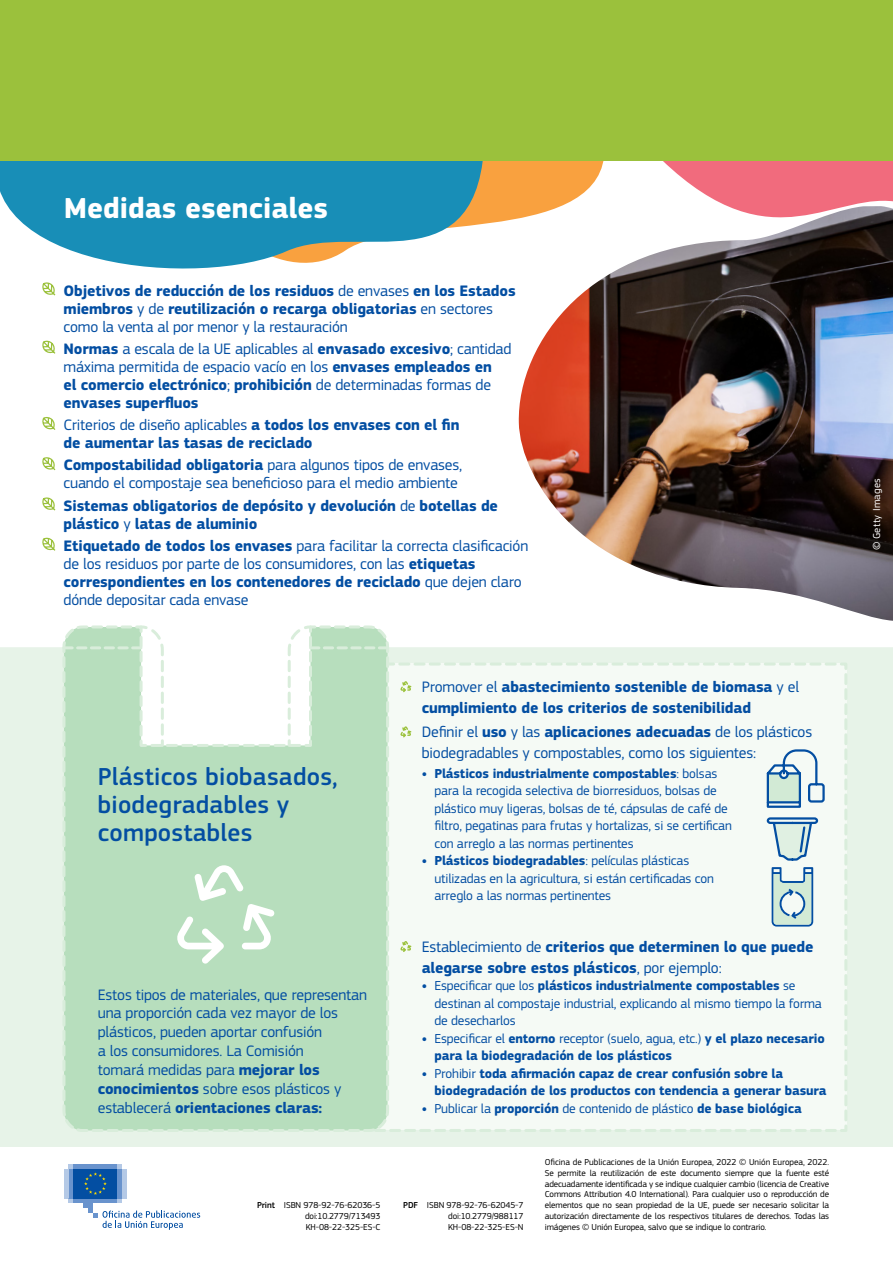
<style>
.page{position:relative;width:893px;height:1263px;background:#fff}
.page>*{position:absolute;margin:0;border:0;box-sizing:border-box;transform-origin:0 0}
.H2-Section-Title{font:700 30px "EC Square Sans Pro";color:#fff}
.H2-Section-Title-2{font:500 25.5px/28px "EC Square Sans Pro";letter-spacing:.01em;color:#034ea2}
.P-Body-Manual-Bullet{font:15.75px/18px "EC Square Sans Pro";letter-spacing:-.01em;color:#034ea2}
.P-Body-Manual-Bullet-2{font:700 15.75px/18px "EC Square Sans Pro";letter-spacing:-.01em;color:#034ea2}
.P-Body{font:15.75px/18.9px "EC Square Sans Pro";letter-spacing:-.01em;color:#034ea2}
.P-Body-List-Bullets{font:13.5px/17.5px "EC Square Sans Pro";letter-spacing:-.01em;color:#034ea2}
.P-Body-List-Bullets-2{font:700 13.5px/17.5px "EC Square Sans Pro";letter-spacing:-.01em;color:#034ea2}
.t1{font:10.5px "EC Square Sans Pro";letter-spacing:.03em;color:#fff}
.Footer-Text{font:9px/10.8px "EC Square Sans Pro";color:#000;text-align:justify}
.Identifiers{font:9px "EC Square Sans Pro";letter-spacing:-.01em;color:#000}
.s1{font-weight:400}
.s2{font-weight:700}
.s3{font-weight:500}
</style>
<div class="page">
<div style="left:0;top:647px;width:893px;height:500px;background:#e7f3e8"></div>
<svg style="left:662px;top:160px;width:231px;height:46px;background:#f1818d"></svg>
<svg style="left:485px;top:160px;width:119px;height:64px;background:#f7ad56"></svg>
<svg style="left:0;top:160px;width:485px;height:109px;fill:#188eb7"></svg>
<svg style="left:61px;top:647px;width:330px;height:486px;background:#bce0c2"></svg>
<div style="left:0;top:0;width:893px;height:160px;background:#9bc13c"></div>
<div style="left:362px;top:661px;width:487px;height:472px;background:#f5faf5"></div>
<svg style="left:42px;top:282px;width:14px;height:14px"></svg>
<svg style="left:42px;top:340px;width:14px;height:14px"></svg>
<svg style="left:42px;top:417px;width:14px;height:13px"></svg>
<svg style="left:42px;top:457px;width:14px;height:14px"></svg>
<svg style="left:42px;top:497px;width:14px;height:14px"></svg>
<svg style="left:42px;top:537px;width:14px;height:14px"></svg>
<img style="left:517px;top:206px;width:376px;height:415px">
<svg style="left:61px;top:625px;width:328px;height:478px;background:#c2e3c7"></svg>
<svg style="left:400px;top:681px;width:11px;height:11px"></svg>
<svg style="left:400px;top:726px;width:11px;height:11px"></svg>
<svg style="left:766px;top:748px;width:60px;height:61px"></svg>
<svg style="left:766px;top:815px;width:53px;height:111px"></svg>
<svg style="left:400px;top:941px;width:11px;height:11px"></svg>
<svg style="left:69px;top:1198px;width:53px;height:5px"></svg>
<svg style="left:69px;top:1164px;width:53px;height:5px"></svg>
<div style="left:74px;top:1164px;width:43px;height:5px;background:#6993cd"></div>
<div style="left:74px;top:1198px;width:43px;height:5px;background:#6993cd"></div>
<div style="left:117px;top:1169px;width:5px;height:29px;background:#6993cd"></div>
<div style="left:122px;top:1169px;width:5px;height:29px;background:#b4c9e6"></div>
<div style="left:69px;top:1169px;width:5px;height:29px;background:#6993cd"></div>
<div style="left:64px;top:1169px;width:5px;height:29px;background:#b4c9e6"></div>
<div style="left:83px;top:1198px;width:10px;height:10px;background:#6993cd"></div>
<div style="left:88px;top:1198px;width:5px;height:15px;background:#6993cd"></div>
<div style="left:74px;top:1169px;width:43px;height:29px;background:#034ea2"></div>
<svg style="left:84px;top:1172px;width:23px;height:23px"></svg>
<svg style="left:93px;top:1210px;width:107px;height:20px"></svg>
<h2 class="H2-Section-Title" style="left:64px;top:190px;width:266px">Medidas esenciales</h2>
<p class="P-Body-Manual-Bullet-2" style="left:64px;top:282px;width:454px">Objetivos de reducción de los residuos <span class="s1">de envases</span> en los Estados miembros <span class="s1">y de</span> reutilización o recarga obligatorias <span class="s1">en sectores como la venta al por menor y la restauración</span></p>
<p class="P-Body-Manual-Bullet" style="left:64px;top:340px;width:449px"><span class="s2">Normas</span> a escala de la UE aplicables al <span class="s2">envasado excesivo</span>; cantidad máxima permitida de espacio vacío en los <span class="s2">envases empleados en<br>el comercio electrónico</span>; <span class="s2">prohibición</span> de determinadas formas de <span class="s2">envases superfluos</span></p>
<p class="P-Body-Manual-Bullet-2" style="left:64px;top:416px;width:397px"><span class="s1">Criterios de diseño aplicables</span> a todos los envases con el fin de aumentar las tasas de reciclado</p>
<p class="P-Body-Manual-Bullet" style="left:64px;top:456px;width:400px"><span class="s2">Compostabilidad obligatoria</span> para algunos tipos de envases, cuando el compostaje sea beneficioso para el medio ambiente</p>
<p class="P-Body-Manual-Bullet-2" style="left:64px;top:497px;width:436px">Sistemas obligatorios de depósito y devolución <span class="s1">de</span> botellas de plástico <span class="s1">y</span> latas de aluminio</p>
<p class="P-Body-Manual-Bullet" style="left:64px;top:537px;width:466px"><span class="s2">Etiquetado de todos los envases</span> para facilitar la correcta clasificación de los residuos por parte de los consumidores, con las <span class="s2">etiquetas correspondientes en los contenedores de reciclado</span> que dejen claro dónde depositar cada envase</p>
<h2 class="H2-Section-Title-2" style="left:98px;top:763px;width:241px">Plásticos biobasados, biodegradables y compostables</h2>
<p class="P-Body" style="left:98px;top:985px;width:271px">Estos tipos de materiales, que representan una proporción cada vez mayor de los plásticos, pueden aportar confusión<br>a los consumidores. La Comisión<br>tomará medidas para <span class="s2">mejorar los conocimientos</span> sobre esos plásticos y establecerá <span class="s2">orientaciones claras:</span></p>
<p class="Identifiers" style="left:257px;top:1200px;width:125px"><span class="s3">Print</span> ISBN 978-92-76-62036-5</p>
<p class="Identifiers" style="left:305px;top:1211px;width:77px">doi:10.2779/713493</p>
<p class="Identifiers" style="left:306px;top:1221px;width:76px">KH-08-22-325-ES-C</p>
<p class="P-Body-Manual-Bullet-2" style="left:422px;top:677px;width:379px;line-height:20.4px"><span class="s1">Promover el</span> abastecimiento sostenible de biomasa <span class="s1">y el </span>cumplimiento de los criterios de sostenibilidad</p>
<p class="P-Body-Manual-Bullet" style="left:422px;top:722px;width:392px;line-height:20.4px">Definir el <span class="s2">uso</span> y las <span class="s2">aplicaciones adecuadas</span> de los plásticos biodegradables y compostables, como los siguientes:</p>
<p class="P-Body-List-Bullets" style="left:434px;top:764px;width:299px;text-indent:-13px"><span class="s2">• Plásticos industrialmente compostables</span>: bolsas para la recogida selectiva de biorresiduos, bolsas de plástico muy ligeras, bolsas de té, cápsulas de café de filtro, pegatinas para frutas y hortalizas, si se certifican con arreglo a las normas pertinentes</p>
<p class="P-Body-List-Bullets" style="left:434px;top:852px;width:281px;text-indent:-13px"><span class="s2">• Plásticos biodegradables</span>: películas plásticas utilizadas en la agricultura, si están certificadas con arreglo a las normas pertinentes</p>
<p class="P-Body-Manual-Bullet-2" style="left:422px;top:937px;width:393px;line-height:20.4px"><span class="s1">Establecimiento de</span> criterios que determinen lo que puede alegarse sobre estos plásticos<span class="s1">, por ejemplo:</span></p>
<p class="P-Body-List-Bullets" style="left:434px;top:977px;width:389px;text-indent:-13px"><span class="s2">•</span> Especificar que los <span class="s2">plásticos industrialmente compostables</span> se destinan al compostaje industrial, explicando al mismo tiempo la forma de desecharlos</p>
<p class="P-Body-List-Bullets-2" style="left:434px;top:1030px;width:392px;text-indent:-13px">• <span class="s1">Especificar el</span> entorno <span class="s1">receptor (suelo, agua, etc.)</span> y el plazo necesario para la biodegradación de los plásticos</p>
<p class="P-Body-List-Bullets-2" style="left:434px;top:1065px;width:394px;text-indent:-13px">• <span class="s1">Prohibir</span> toda afirmación capaz de crear confusión sobre la biodegradación de los productos con tendencia a generar basura</p>
<p class="P-Body-List-Bullets" style="left:422px;top:1100px;width:382px"><span class="s2">•</span> Publicar la <span class="s2">proporción</span> de contenido de plástico <span class="s2">de base biológica</span></p>
<p class="Identifiers" style="left:403px;top:1200px;width:122px"><span class="s3">PDF</span> ISBN 978-92-76-62045-7</p>
<p class="Identifiers" style="left:448px;top:1210px;width:77px">doi:10.2779/988117</p>
<p class="Identifiers" style="left:448px;top:1221px;width:77px">KH-08-22-325-ES-N</p>
<p class="Footer-Text" style="left:545px;top:1157px;width:286px">Oficina de Publicaciones de la Unión Europea, 2022 © Unión Europea, 2022.</p>
<p class="Footer-Text" style="left:545px;top:1167px;width:286px">Se permite la reutilización de este documento siempre que la fuente esté adecuadamente identificada y se indique cualquier cambio (licencia de Creative Commons Attribution 4.0 International). Para cualquier uso o reproducción de elementos que no sean propiedad de la UE, puede ser necesario solicitar la autorización directamente de los respectivos titulares de derechos. Todas las imágenes © Unión Europea, salvo que se indique lo contrario.</p>
<p class="t1" style="left:871px;top:550px;width:73px;rotate:-90deg"><span class="s3">©</span> Getty Images</p>
</div>
